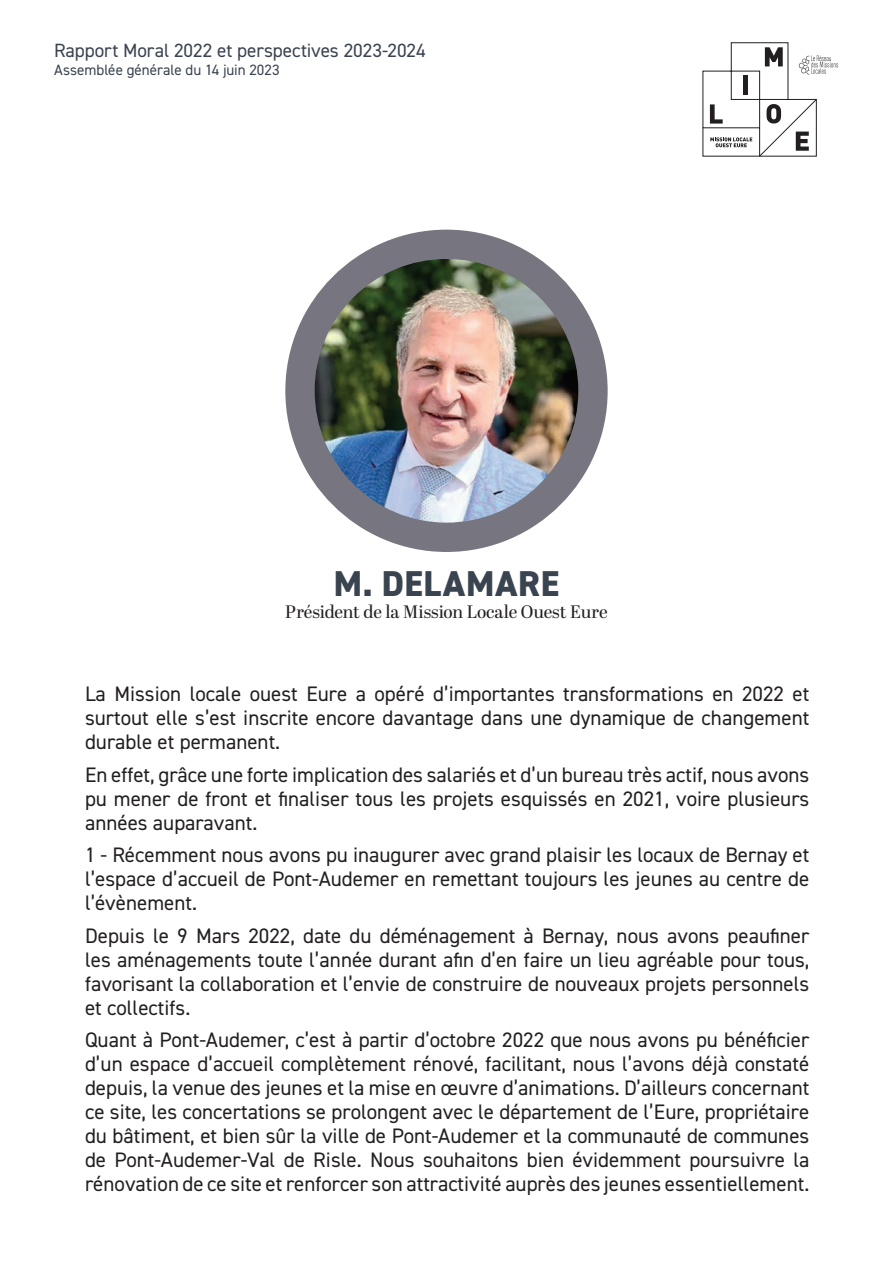
<style>
.page{position:relative;width:893px;height:1263px;background:#fff}
.page>*{position:absolute;margin:0;border:0;box-sizing:border-box;transform-origin:0 0}
.t1{font:800 36px "DIN2014";letter-spacing:.025em;color:#3a4350}
.t2{font:21px/24px "DIN2014";color:#231f20;text-align:justify}
.t3{font:19.2px "DIN2014";letter-spacing:-.005em;color:#3a4350}
.t4{font:18px "Abril Display";color:#231f20}
.t5{font:15px "DIN2014";color:#3a4350}
</style>
<div class="page">
<div style="left:285px;top:230px;width:323px;height:322px;background:#777680;border-radius:50%"></div>
<img style="left:315px;top:259px;width:263px;height:264px;border-radius:132px">
<svg style="left:702px;top:42px;width:136px;height:115px"></svg>
<p class="t3" style="left:54px;top:39px;width:373px">Rapport Moral 2022 et perspectives 2023-2024</p>
<p class="t5" style="left:54px;top:61px;width:227px">Assemblée générale du 14 juin 2023</p>
<h1 class="t1" style="left:334px;top:560px;width:227px">M. DELAMARE</h1>
<p class="t4" style="left:285px;top:599px;width:324px">Président de la Mission Locale Ouest Eure</p>
<p class="t2" style="left:85px;top:681px;width:726px">La Mission locale ouest Eure a opéré d’importantes transformations en 2022 et surtout elle s’est inscrite encore davantage dans une dynamique de changement durable et permanent.</p>
<p class="t2" style="left:85px;top:762px;width:726px">En effet, grâce une forte implication des salariés et d’un bureau très actif, nous avons pu mener de front et finaliser tous les projets esquissés en 2021, voire plusieurs années auparavant.</p>
<p class="t2" style="left:85px;top:842px;width:726px">1 - Récemment nous avons pu inaugurer avec grand plaisir les locaux de Bernay et l’espace d’accueil de Pont-Audemer en remettant toujours les jeunes au centre de l’évènement.</p>
<p class="t2" style="left:85px;top:923px;width:726px">Depuis le 9 Mars 2022, date du déménagement à Bernay, nous avons peaufiner les aménagements toute l’année durant afin d’en faire un lieu agréable pour tous, favorisant la collaboration et l’envie de construire de nouveaux projets personnels et collectifs.</p>
<p class="t2" style="left:85px;top:1027px;width:726px">Quant à Pont-Audemer, c’est à partir d’octobre 2022 que nous avons pu bénéficier d’un espace d’accueil complètement rénové, facilitant, nous l’avons déjà constaté depuis, la venue des jeunes et la mise en œuvre d’animations. D’ailleurs concernant ce site, les concertations se prolongent avec le département de l’Eure, propriétaire du bâtiment, et bien sûr la ville de Pont-Audemer et la communauté de communes de Pont-Audemer-Val de Risle. Nous souhaitons bien évidemment poursuivre la rénovation de ce site et renforcer son attractivité auprès des jeunes essentiellement.</p>
</div>
